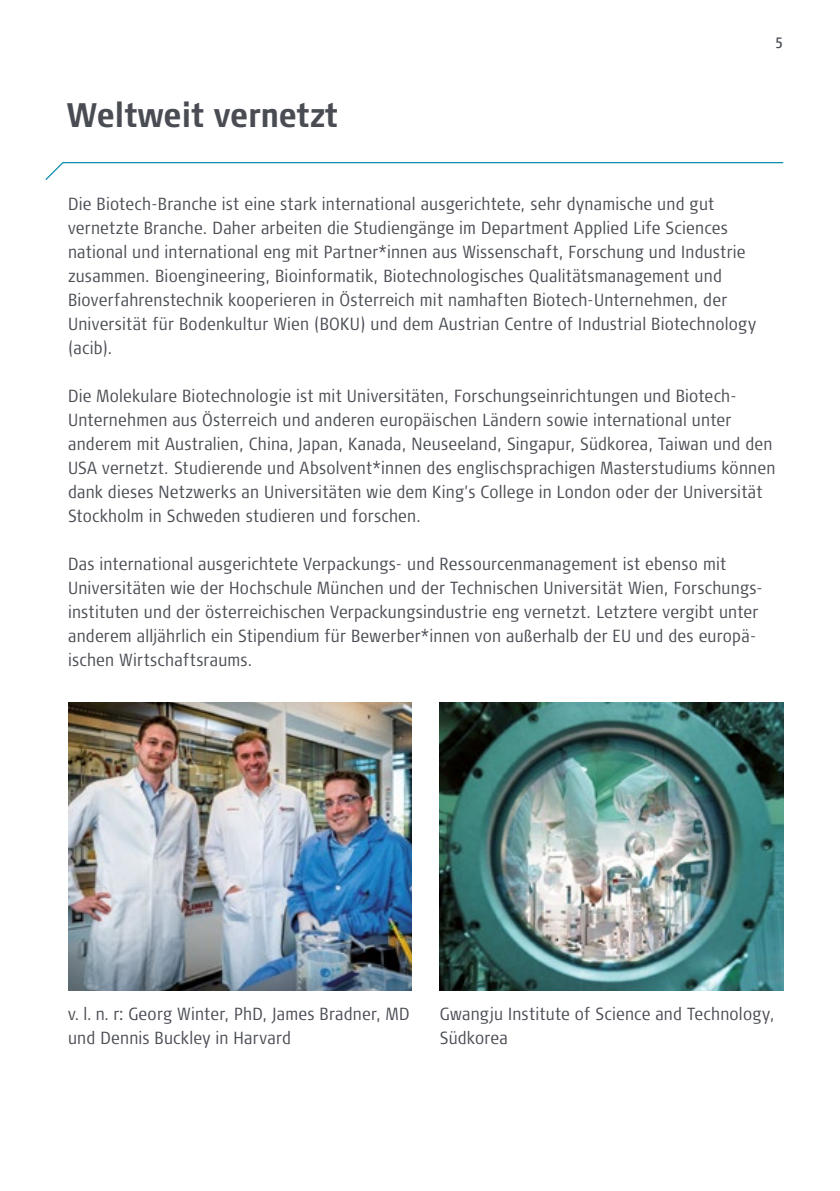
<style>
.page{position:relative;width:840px;height:1191px;background:#fff}
.page>*{position:absolute;margin:0;border:0;box-sizing:border-box;transform-origin:0 0}
.t1{font:700 condensed 34px "Signa OT";letter-spacing:.01em;color:#494c53}
.t2{font:300 condensed 17.6px/24px "Signa OT";letter-spacing:.01em;color:#494c53}
.t3{font:condensed 15px "Signa OT";color:#494c53}
</style>
<div class="page">
<svg style="left:45px;top:162px;width:739px;height:18px"></svg>
<img style="left:439px;top:702px;width:343px;height:288px">
<img style="left:68px;top:702px;width:343px;height:288px">
<h1 class="t1" style="left:67px;top:95px;width:273px">Weltweit vernetzt</h1>
<p class="t3" style="left:774px;top:34px;width:10px">5</p>
<p class="t2" style="left:68px;top:192px;width:689px">Die Biotech-Branche ist eine stark international ausgerichtete, sehr dynamische und gut vernetzte Branche. Daher arbeiten die Studiengänge im Department Applied Life Sciences national und international eng mit Partner*innen aus Wissenschaft, Forschung und Industrie zusammen. Bioengineering, Bioinformatik, Biotechnologisches Qualitätsmanagement und Bioverfahrenstechnik kooperieren in Österreich mit namhaften Biotech-Unternehmen, der Universität für Bodenkultur Wien (BOKU) und dem Austrian Centre of Industrial Biotechnology (acib).</p>
<p class="t2" style="left:68px;top:384px;width:708px">Die Molekulare Biotechnologie ist mit Universitäten, Forschungseinrichtungen und Biotech-Unternehmen aus Österreich und anderen europäischen Ländern sowie international unter anderem mit Australien, China, Japan, Kanada, Neuseeland, Singapur, Südkorea, Taiwan und den USA vernetzt. Studierende und Absolvent*innen des englischsprachigen Masterstudiums können dank dieses Netzwerks an Universitäten wie dem King’s College in London oder der Universität Stockholm in Schweden studieren und forschen.</p>
<p class="t2" style="left:68px;top:552px;width:693px">Das international ausgerichtete Verpackungs- und Ressourcenmanagement ist ebenso mit Universitäten wie der Hochschule München und der Technischen Universität Wien, Forschungs&shy;instituten und der österreichischen Verpackungsindustrie eng vernetzt. Letztere vergibt unter anderem alljährlich ein Stipendium für Bewerber*innen von außerhalb der EU und des europä&shy;ischen Wirtschaftsraums.</p>
<p class="t2" style="left:68px;top:1002px;width:343px">v. l. n. r: Georg Winter, PhD, James Bradner, MD und Dennis Buckley in Harvard</p>
<p class="t2" style="left:439px;top:1002px;width:336px">Gwangju Institute of Science and Technology,<br>Südkorea</p>
</div>
